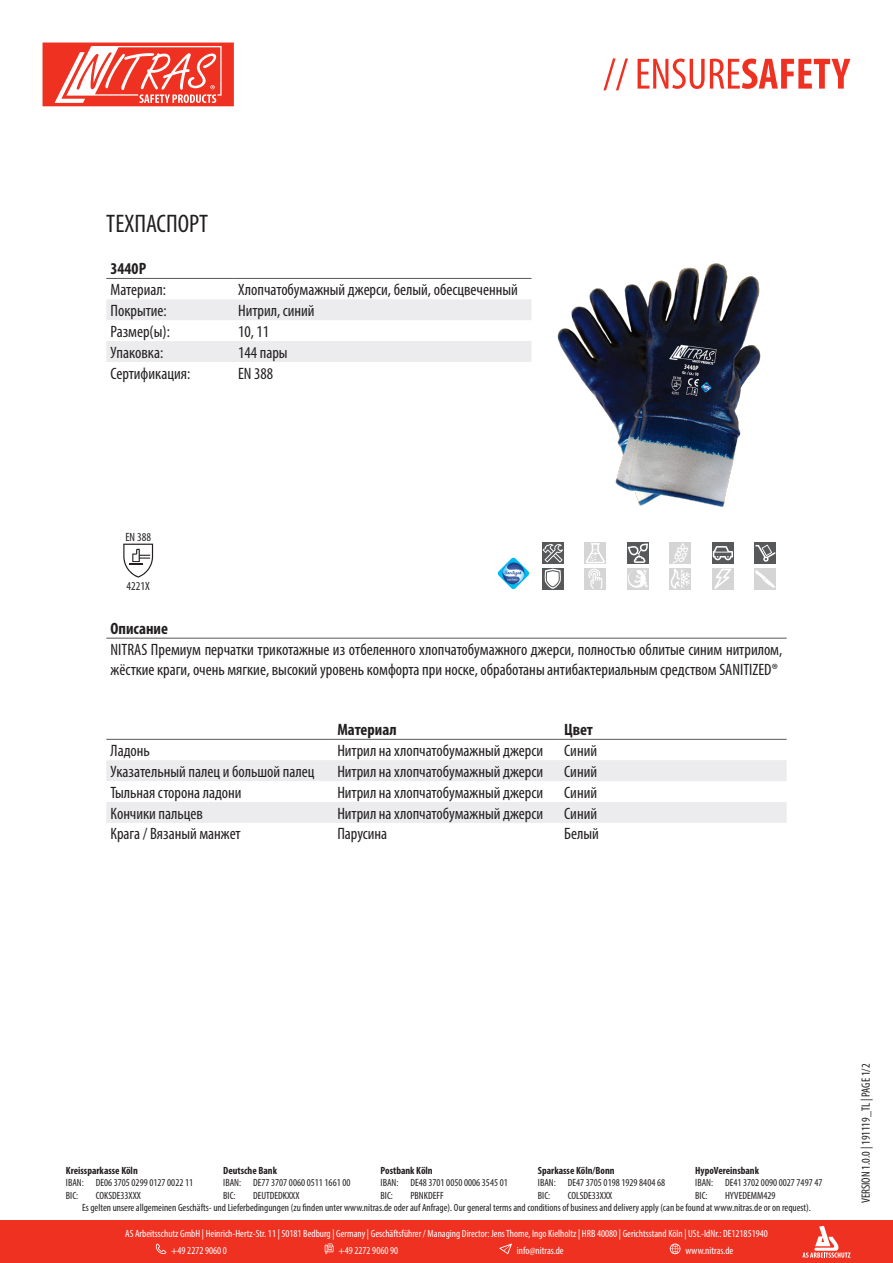
<style>
.page{position:relative;width:893px;height:1263px;background:#fff}
.page>*{position:absolute;margin:0;border:0;box-sizing:border-box;transform-origin:0 0}
.t1{font:condensed 25.5px "Myriad Pro";color:#231f20}
.t2{font:condensed 16.5px/19.8px "Myriad Pro";color:#231f20}
.t3{font:700 condensed 16.5px "Myriad Pro";color:#231f20}
.t4{font:condensed 12px "Myriad Pro";color:#231f20}
.t5{font:condensed 10.5px/12.6px "Myriad Pro";color:#231f20}
.t6{font:condensed 10.5px/17px "Myriad Pro";color:#fff}
.t7{font:700 condensed 10.5px "Myriad Pro";color:#231f20}
</style>
<div class="page">
<svg style="left:603px;top:58px;width:247px;height:32px"></svg>
<svg style="left:43px;top:43px;width:191px;height:63px"></svg>
<div style="left:0;top:1220px;width:893px;height:43px;background:#ef3122"></div>
<svg style="left:802px;top:1226px;width:48px;height:32px"></svg>
<svg style="left:156px;top:1243px;width:10px;height:11px"></svg>
<svg style="left:325px;top:1243px;width:9px;height:11px"></svg>
<svg style="left:499px;top:1243px;width:13px;height:11px"></svg>
<svg style="left:670px;top:1243px;width:10px;height:11px"></svg>
<svg style="left:106px;top:299px;width:425px;height:63px"></svg>
<hr style="left:106px;top:278px;width:128px;height:1px;background:#57585a">
<hr style="left:234px;top:278px;width:297px;height:1px;background:#57585a">
<img style="left:531px;top:263px;width:230px;height:244px">
<svg style="left:123px;top:544px;width:30px;height:34px"></svg>
<svg style="left:497px;top:557px;width:32px;height:32px"></svg>
<div style="left:542px;top:542px;width:21px;height:22px;background:#57585a"></div>
<svg style="left:543px;top:544px;width:20px;height:18px"></svg>
<div style="left:585px;top:542px;width:21px;height:22px;background:#d5d5d6"></div>
<svg style="left:586px;top:543px;width:19px;height:20px"></svg>
<div style="left:627px;top:542px;width:21px;height:22px;background:#57585a"></div>
<svg style="left:628px;top:543px;width:20px;height:20px"></svg>
<div style="left:670px;top:542px;width:21px;height:22px;background:#d5d5d6"></div>
<div style="left:712px;top:542px;width:21px;height:22px;background:#57585a"></div>
<svg style="left:713px;top:546px;width:20px;height:14px"></svg>
<div style="left:755px;top:542px;width:21px;height:22px;background:#57585a"></div>
<svg style="left:755px;top:545px;width:21px;height:17px"></svg>
<div style="left:542px;top:568px;width:21px;height:21px;background:#57585a"></div>
<svg style="left:544px;top:569px;width:17px;height:20px"></svg>
<svg style="left:585px;top:568px;width:21px;height:21px"></svg>
<svg style="left:588px;top:569px;width:14px;height:20px"></svg>
<div style="left:627px;top:568px;width:21px;height:21px;background:#d5d5d6"></div>
<svg style="left:628px;top:569px;width:20px;height:19px"></svg>
<div style="left:670px;top:568px;width:21px;height:21px;background:#d5d5d6"></div>
<svg style="left:671px;top:543px;width:19px;height:46px"></svg>
<div style="left:712px;top:568px;width:21px;height:21px;background:#d5d5d6"></div>
<svg style="left:714px;top:569px;width:17px;height:20px"></svg>
<div style="left:755px;top:568px;width:21px;height:21px;background:#d5d5d6"></div>
<svg style="left:755px;top:570px;width:20px;height:18px"></svg>
<hr style="left:106px;top:638px;width:681px;height:1px;background:#57585a">
<svg style="left:106px;top:760px;width:681px;height:63px"></svg>
<hr style="left:106px;top:739px;width:227px;height:1px;background:#57585a">
<hr style="left:333px;top:739px;width:227px;height:1px;background:#57585a">
<hr style="left:560px;top:739px;width:227px;height:1px;background:#57585a">
<p class="t1" style="left:106px;top:208px;width:103px">ТЕХПАСПОРТ</p>
<p class="t3" style="left:111px;top:258px;width:37px">3440P</p>
<p class="t2" style="left:111px;top:279px;width:57px">Материал:</p>
<p class="t2" style="left:238px;top:279px;width:281px">Хлопчатобумажный джерси, белый, обесцвеченный</p>
<p class="t2" style="left:111px;top:300px;width:58px">Покрытие:</p>
<p class="t2" style="left:238px;top:300px;width:78px">Нитрил, синий</p>
<p class="t2" style="left:111px;top:321px;width:61px">Размер(ы):</p>
<p class="t2" style="left:238px;top:321px;width:33px">10, 11</p>
<p class="t2" style="left:111px;top:342px;width:54px">Упаковка:</p>
<p class="t2" style="left:238px;top:342px;width:51px">144 пары</p>
<p class="t2" style="left:111px;top:363px;width:81px">Сертификация:</p>
<p class="t2" style="left:238px;top:363px;width:37px">EN 388</p>
<p class="t4" style="left:125px;top:529px;width:27px">EN 388</p>
<p class="t4" style="left:127px;top:578px;width:25px">4221X</p>
<p class="t3" style="left:111px;top:618px;width:59px">Описание</p>
<p class="t2" style="left:111px;top:639px;width:673px">NITRAS Премиум перчатки трикотажные из отбеленного хлопчатобумажного джерси, полностью облитые синим нитрилом, жёсткие краги, очень мягкие, высокий уровень комфорта при носке, обработаны антибактериальным средством SANITIZED®</p>
<p class="t3" style="left:337px;top:719px;width:61px">Материал</p>
<p class="t3" style="left:564px;top:719px;width:30px">Цвет</p>
<p class="t2" style="left:111px;top:740px;width:41px">Ладонь</p>
<p class="t2" style="left:337px;top:740px;width:207px">Нитрил на хлопчатобумажный джерси</p>
<p class="t2" style="left:564px;top:740px;width:34px">Синий</p>
<p class="t2" style="left:111px;top:761px;width:205px">Указательный палец и большой палец</p>
<p class="t2" style="left:337px;top:761px;width:207px">Нитрил на хлопчатобумажный джерси</p>
<p class="t2" style="left:564px;top:761px;width:34px">Синий</p>
<p class="t2" style="left:111px;top:782px;width:133px">Тыльная сторона ладони</p>
<p class="t2" style="left:337px;top:782px;width:207px">Нитрил на хлопчатобумажный джерси</p>
<p class="t2" style="left:564px;top:782px;width:34px">Синий</p>
<p class="t2" style="left:111px;top:803px;width:94px">Кончики пальцев</p>
<p class="t2" style="left:337px;top:803px;width:207px">Нитрил на хлопчатобумажный джерси</p>
<p class="t2" style="left:564px;top:803px;width:34px">Синий</p>
<p class="t2" style="left:111px;top:824px;width:132px">Крага / Вязаный манжет</p>
<p class="t2" style="left:337px;top:824px;width:51px">Парусина</p>
<p class="t2" style="left:564px;top:824px;width:36px">Белый</p>
<p class="t7" style="left:66px;top:1164px;width:73px">Kreissparkasse Köln</p>
<p class="t7" style="left:223px;top:1164px;width:55px">Deutsche Bank</p>
<p class="t7" style="left:381px;top:1164px;width:54px">Postbank Köln</p>
<p class="t7" style="left:538px;top:1164px;width:78px">Sparkasse Köln/Bonn</p>
<p class="t7" style="left:695px;top:1164px;width:65px">HypoVereinsbank</p>
<p class="t5" style="left:66px;top:1176px;width:19px">IBAN:<br>BIC:</p>
<p class="t5" style="left:96px;top:1176px;width:99px">DE06 3705 0299 0127 0022 11<br>COKSDE33XXX</p>
<p class="t5" style="left:223px;top:1176px;width:19px">IBAN:<br>BIC:</p>
<p class="t5" style="left:253px;top:1176px;width:99px">DE77 3707 0060 0511 1661 00<br>DEUTDEDKXXX</p>
<p class="t5" style="left:381px;top:1176px;width:19px">IBAN:<br>BIC:</p>
<p class="t5" style="left:410px;top:1176px;width:99px">DE48 3701 0050 0006 3545 01<br>PBNKDEFF</p>
<p class="t5" style="left:538px;top:1176px;width:19px">IBAN:<br>BIC:</p>
<p class="t5" style="left:568px;top:1176px;width:99px">DE47 3705 0198 1929 8404 68<br>COLSDE33XXX</p>
<p class="t5" style="left:695px;top:1176px;width:19px">IBAN:<br>BIC:</p>
<p class="t5" style="left:725px;top:1176px;width:99px">DE41 3702 0090 0027 7497 47</p>
<p class="t5" style="left:725px;top:1189px;width:52px">HYVEDEMM429</p>
<p class="t5" style="left:82px;top:1201px;width:730px">Es gelten unsere allgemeinen Geschäfts- und Lieferbedingungen (zu finden unter www.nitras.de oder auf Anfrage). Our general terms and conditions of business and delivery apply (can be found at www.nitras.de or on request).</p>
<p class="t6" style="left:171px;top:1225px;width:598px;text-indent:-46px">AS Arbeitsschutz GmbH | Heinrich-Hertz-Str. 11 | 50181 Bedburg | Germany | Geschäftsführer / Managing Director: Jens Thome, Ingo Kielholtz | HRB 40080 | Gerichtsstand Köln | USt.-IdNr.: DE121851940 +49 2272 9060 0</p>
<p class="t6" style="left:338px;top:1242px;width:61px">+49 2272 9060 90</p>
<p class="t6" style="left:517px;top:1242px;width:48px">info@nitras.de</p>
<p class="t6" style="left:685px;top:1242px;width:49px">www.nitras.de</p>
<p class="t4" style="left:859px;top:1203px;width:141px;rotate:-90deg">VERSION 1.0.0 | 191119_TL | PAGE 1/2</p>
</div>
